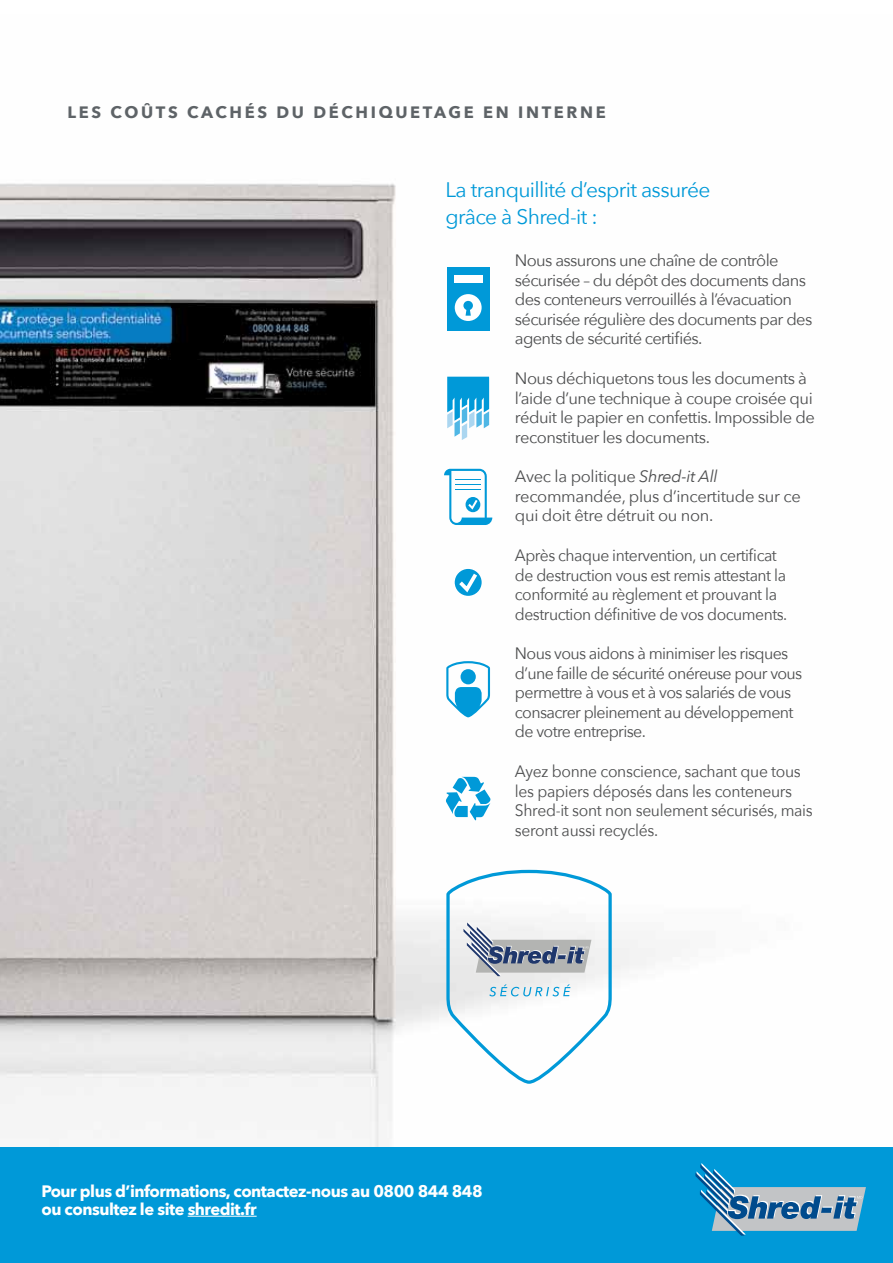
<style>
.page{position:relative;width:893px;height:1263px;background:#fff}
.page>*{position:absolute;margin:0;border:0;box-sizing:border-box;transform-origin:0 0}
.t1{font:21px/27px "Avenir Next";letter-spacing:-.03em;color:#0099d8}
.t2{font:16.5px/19.5px "Avenir Next";letter-spacing:-.03em;color:#4d4e4f}
.t3{font:16.5px/19.5px "Avenir Next";letter-spacing:-.03em;color:#4d4e4f;scale:.95 1}
.t4{font:700 16.5px/18px "Avenir Next";letter-spacing:-.03em;color:#fff}
.t5{font:700 16.5px "Avenir Next";letter-spacing:.16em;color:#5e6367}
.s1{font-style:italic}
</style>
<div class="page">
<img style="left:0;top:183px;width:656px;height:964px">
<div style="left:0;top:1147px;width:893px;height:116px;background:#0099d8"></div>
<svg style="left:695px;top:1163px;width:171px;height:72px"></svg>
<svg style="left:446px;top:869px;width:167px;height:216px"></svg>
<svg style="left:447px;top:377px;width:42px;height:63px"></svg>
<div style="left:447px;top:267px;width:43px;height:64px;background:#0099d8"></div>
<div style="left:454px;top:276px;width:28px;height:7px;background:#fff"></div>
<div style="left:455px;top:294px;width:27px;height:27px;background:#fff;border-radius:50%"></div>
<div style="left:463px;top:301px;width:10px;height:9px;background:#0099d8;border-radius:50%"></div>
<svg style="left:466px;top:309px;width:5px;height:7px"></svg>
<svg style="left:444px;top:469px;width:48px;height:56px"></svg>
<svg style="left:446px;top:661px;width:44px;height:56px"></svg>
<div style="left:461px;top:669px;width:15px;height:15px;background:#0099d8;border-radius:50%"></div>
<hr style="left:188px;top:1216px;width:69px;height:1px;background:#fff">
<div style="left:453px;top:567px;width:30px;height:30px;border:2px solid #fff;border-radius:50%"></div>
<svg style="left:455px;top:569px;width:26px;height:26px"></svg>
<svg style="left:446px;top:777px;width:44px;height:43px"></svg>
<p class="t5" style="left:68px;top:98px;width:134px">Les c oût s cach</p>
<p class="t5" style="left:245px;top:98px;width:111px">és du déchiqueta</p>
<p class="t5" style="left:448px;top:98px;width:48px">ge en</p>
<p class="t5" style="left:518px;top:98px;width:14px">interne</p>
<p class="t1" style="left:446px;top:175px;width:266px">La tranquillité d’esprit assurée grâce à Shred-it :</p>
<p class="t2" style="left:515px;top:250px;width:299px">Nous assurons une chaîne de contrôle sécurisée – du dépôt des documents dans des conteneurs verrouillés à l’évacuation sécurisée régulière des documents par des agents de sécurité certifiés.</p>
<p class="t2" style="left:515px;top:368px;width:301px">Nous déchiquetons tous les documents à l’aide d’une technique à coupe croisée qui réduit le papier en confettis. Impossible de reconstituer les documents.</p>
<p class="t2" style="left:515px;top:466px;width:287px">Avec la politique <span class="s1">Shred-it All </span>recommandée, plus d’incertitude sur ce qui doit être détruit ou non.</p>
<p class="t3" style="left:515px;top:545px;width:288px">Après chaque intervention, un certificat de destruction vous est remis attestant la conformité au règlement et prouvant la destruction définitive de vos documents.</p>
<p class="t2" style="left:515px;top:643px;width:289px">Nous vous aidons à minimiser les risques d’une faille de sécurité onéreuse pour vous permettre à vous et à vos salariés de vous consacrer pleinement au développement de votre entreprise.</p>
<p class="t3" style="left:515px;top:761px;width:315px">Ayez bonne conscience, sachant que tous les papiers déposés dans les conteneurs Shred‑it sont non seulement sécurisés, mais seront aussi recyclés.</p>
<p class="t4" style="left:41px;top:1182px;width:443px">Pour plus d’informations, contactez-nous au 0800 844 848 ou consultez le site shredit.fr</p>
</div>
